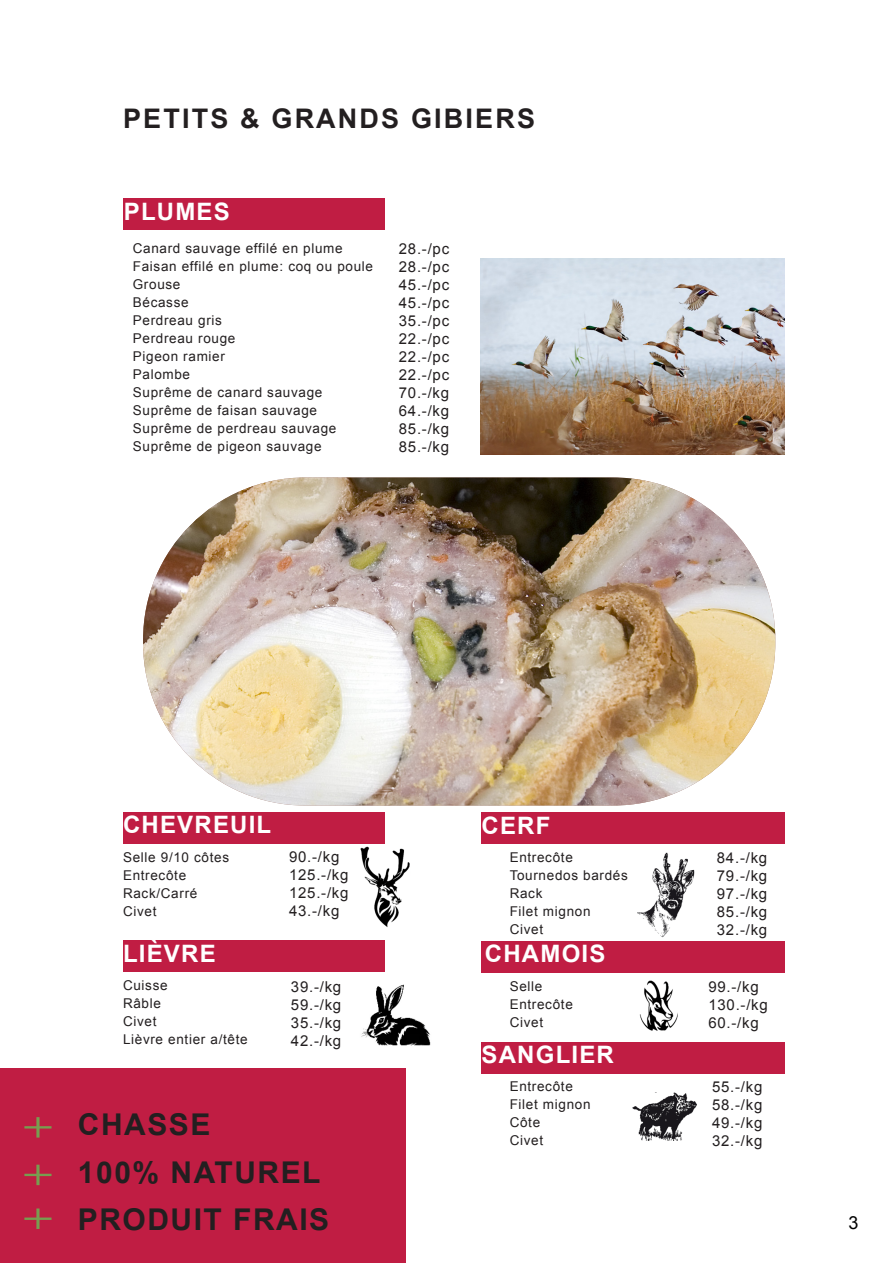
<style>
.page{position:relative;width:893px;height:1263px;background:#fff}
.page>*{position:absolute;margin:0;border:0;box-sizing:border-box;transform-origin:0 0}
.Left{font:700 30px "Arial";letter-spacing:.05em;color:#231f20}
.Left-2{font:700 27px "Arial";letter-spacing:.08em;color:#231f20}
.Left-3{font:700 24px "Arial";letter-spacing:.05em;color:#fff}
.t1{font:18px "Arial";color:#000}
.Right{font:15px "Arial";letter-spacing:.05em;color:#231f20}
.Right-2{font:13.5px "Arial";letter-spacing:.05em;color:#231f20}
</style>
<div class="page">
<img style="left:143px;top:477px;width:632px;height:328px">
<div style="left:0;top:1068px;width:405px;height:195px;background:#c01d43"></div>
<svg style="left:24px;top:1208px;width:28px;height:21px"></svg>
<svg style="left:24px;top:1117px;width:28px;height:20px"></svg>
<svg style="left:24px;top:1165px;width:28px;height:20px"></svg>
<div style="left:124px;top:198px;width:261px;height:32px;background:#c01d43"></div>
<div style="left:482px;top:812px;width:303px;height:32px;background:#c01d43"></div>
<div style="left:482px;top:941px;width:303px;height:31px;background:#c01d43"></div>
<div style="left:482px;top:1042px;width:303px;height:32px;background:#c01d43"></div>
<div style="left:123px;top:812px;width:261px;height:32px;background:#c01d43"></div>
<div style="left:123px;top:940px;width:261px;height:32px;background:#c01d43"></div>
<img style="left:480px;top:258px;width:305px;height:196px">
<img style="left:361px;top:984px;width:70px;height:62px">
<img style="left:360px;top:847px;width:50px;height:80px">
<img style="left:639px;top:980px;width:39px;height:51px">
<img style="left:632px;top:1092px;width:65px;height:48px">
<img style="left:637px;top:852px;width:58px;height:86px">
<p class="Left-2" style="left:123px;top:100px;width:414px">PETITS &amp; GRANDS GIBIERS</p>
<p class="Left-3" style="left:124px;top:195px;width:108px">PLUMES</p>
<p class="Right-2" style="left:133px;top:239px;width:211px">Canard sauvage effilé en plume</p>
<p class="Right-2" style="left:133px;top:257px;width:242px">Faisan effilé en plume: coq ou poule</p>
<p class="Right-2" style="left:133px;top:275px;width:49px">Grouse</p>
<p class="Right-2" style="left:133px;top:293px;width:57px">Bécasse</p>
<p class="Right-2" style="left:133px;top:311px;width:91px">Perdreau gris</p>
<p class="Right-2" style="left:133px;top:329px;width:104px">Perdreau rouge</p>
<p class="Right-2" style="left:133px;top:347px;width:94px">Pigeon ramier</p>
<p class="Right-2" style="left:133px;top:365px;width:59px">Palombe</p>
<p class="Right-2" style="left:133px;top:383px;width:191px">Suprême de canard sauvage</p>
<p class="Right-2" style="left:133px;top:401px;width:186px">Suprême de faisan sauvage</p>
<p class="Right-2" style="left:133px;top:419px;width:205px">Suprême de perdreau sauvage</p>
<p class="Right-2" style="left:133px;top:437px;width:190px">Suprême de pigeon sauvage</p>
<p class="Right" style="left:399px;top:239px;width:52px">28.-/pc</p>
<p class="Right" style="left:399px;top:257px;width:52px">28.-/pc</p>
<p class="Right" style="left:399px;top:275px;width:52px">45.-/pc</p>
<p class="Right" style="left:399px;top:293px;width:52px">45.-/pc</p>
<p class="Right" style="left:399px;top:311px;width:52px">35.-/pc</p>
<p class="Right" style="left:399px;top:329px;width:52px">22.-/pc</p>
<p class="Right" style="left:399px;top:347px;width:52px">22.-/pc</p>
<p class="Right" style="left:399px;top:365px;width:52px">22.-/pc</p>
<p class="Right" style="left:399px;top:383px;width:52px">70.-/kg</p>
<p class="Right" style="left:399px;top:401px;width:52px">64.-/kg</p>
<p class="Right" style="left:399px;top:419px;width:52px">85.-/kg</p>
<p class="Right" style="left:399px;top:437px;width:52px">85.-/kg</p>
<p class="Left-3" style="left:123px;top:809px;width:150px">CHEVREUIL</p>
<p class="Right-2" style="left:123px;top:848px;width:108px">Selle 9/10 côtes</p>
<p class="Right-2" style="left:123px;top:866px;width:65px">Entrecôte</p>
<p class="Right-2" style="left:123px;top:884px;width:76px">Rack/Carré</p>
<p class="Right-2" style="left:123px;top:902px;width:35px">Civet</p>
<p class="Left-3" style="left:123px;top:937px;width:94px">LIÈVRE</p>
<p class="Right-2" style="left:123px;top:976px;width:46px">Cuisse</p>
<p class="Right-2" style="left:123px;top:994px;width:39px">Râble</p>
<p class="Right-2" style="left:123px;top:1012px;width:35px">Civet</p>
<p class="Right-2" style="left:123px;top:1030px;width:126px">Lièvre entier a/tête</p>
<p class="Right" style="left:289px;top:846px;width:52px">90.-/kg</p>
<p class="Right" style="left:289px;top:864px;width:61px">125.-/kg</p>
<p class="Right" style="left:289px;top:882px;width:61px">125.-/kg</p>
<p class="Right" style="left:289px;top:900px;width:52px">43.-/kg</p>
<p class="Right" style="left:291px;top:977px;width:52px">39.-/kg</p>
<p class="Right" style="left:291px;top:995px;width:52px">59.-/kg</p>
<p class="Right" style="left:291px;top:1013px;width:52px">35.-/kg</p>
<p class="Right" style="left:291px;top:1031px;width:52px">42.-/kg</p>
<p class="Left" style="left:78px;top:1105px;width:134px">CHASSE</p>
<p class="Left" style="left:78px;top:1152px;width:244px">100% NATUREL</p>
<p class="Left" style="left:78px;top:1200px;width:253px">PRODUIT FRAIS</p>
<p class="Left-3" style="left:482px;top:809px;width:70px">CERF</p>
<p class="Right-2" style="left:510px;top:848px;width:65px">Entrecôte</p>
<p class="Right-2" style="left:510px;top:866px;width:120px">Tournedos bardés</p>
<p class="Right-2" style="left:510px;top:884px;width:34px">Rack</p>
<p class="Right-2" style="left:510px;top:902px;width:82px">Filet mignon</p>
<p class="Right-2" style="left:510px;top:920px;width:35px">Civet</p>
<p class="Left-3" style="left:485px;top:938px;width:122px">CHAMOIS</p>
<p class="Right-2" style="left:510px;top:978px;width:34px">Selle</p>
<p class="Right-2" style="left:510px;top:996px;width:65px">Entrecôte</p>
<p class="Right-2" style="left:510px;top:1014px;width:35px">Civet</p>
<p class="Left-3" style="left:482px;top:1039px;width:134px">SANGLIER</p>
<p class="Right-2" style="left:510px;top:1077px;width:65px">Entrecôte</p>
<p class="Right-2" style="left:510px;top:1095px;width:82px">Filet mignon</p>
<p class="Right-2" style="left:510px;top:1113px;width:32px">Côte</p>
<p class="Right-2" style="left:510px;top:1131px;width:35px">Civet</p>
<p class="Right" style="left:717px;top:848px;width:52px">84.-/kg</p>
<p class="Right" style="left:717px;top:866px;width:52px">79.-/kg</p>
<p class="Right" style="left:717px;top:884px;width:52px">97.-/kg</p>
<p class="Right" style="left:717px;top:902px;width:52px">85.-/kg</p>
<p class="Right" style="left:717px;top:920px;width:52px">32.-/kg</p>
<p class="Right" style="left:708px;top:977px;width:52px">99.-/kg</p>
<p class="Right" style="left:708px;top:995px;width:61px">130.-/kg</p>
<p class="Right" style="left:708px;top:1013px;width:52px">60.-/kg</p>
<p class="Right" style="left:712px;top:1077px;width:52px">55.-/kg</p>
<p class="Right" style="left:712px;top:1095px;width:52px">58.-/kg</p>
<p class="Right" style="left:712px;top:1113px;width:52px">49.-/kg</p>
<p class="Right" style="left:712px;top:1131px;width:52px">32.-/kg</p>
<h3 class="t1" style="left:849px;top:1210px;width:12px">3</h3>
</div>
